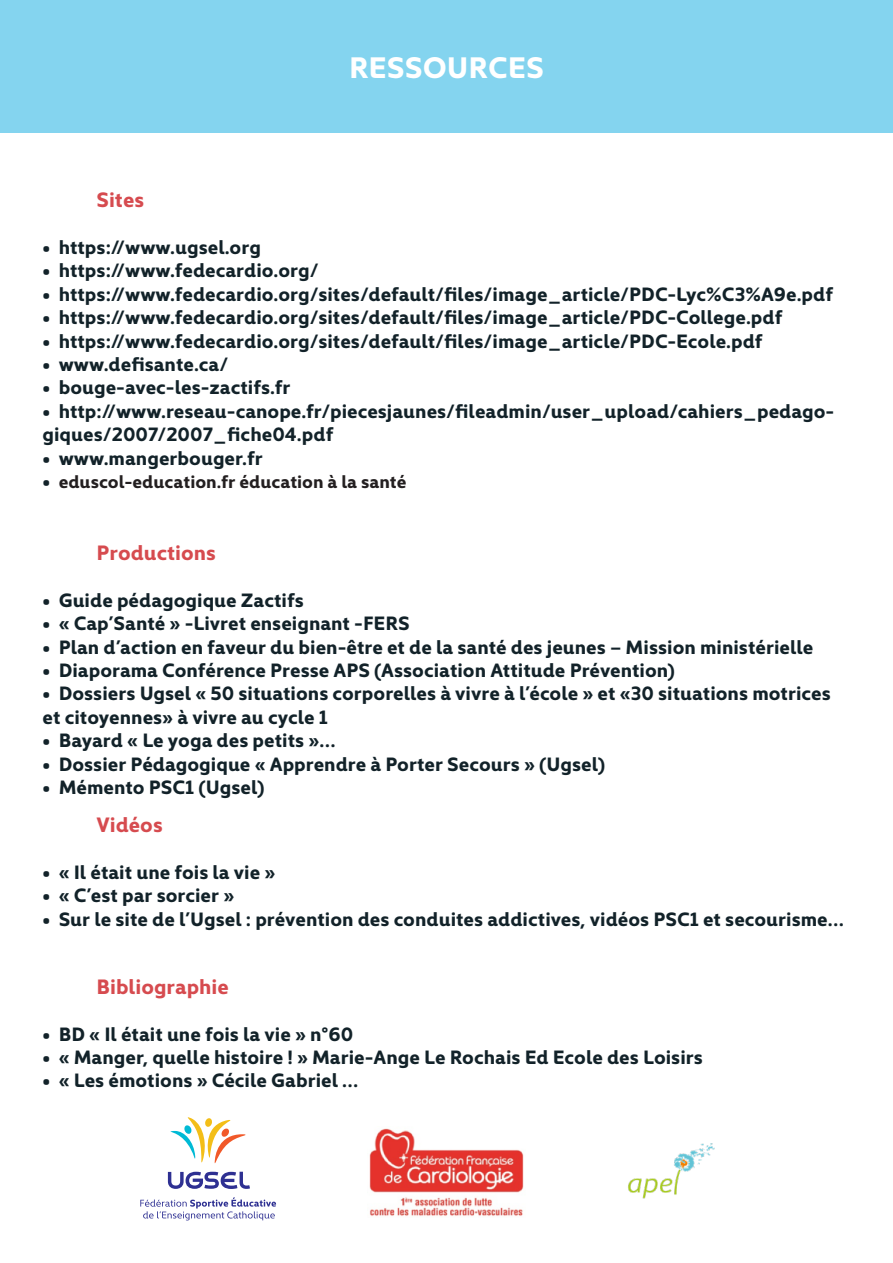
<style>
.page{position:relative;width:893px;height:1263px;background:#fff}
.page>*{position:absolute;margin:0;border:0;box-sizing:border-box;transform-origin:0 0}
.t1{font:700 30px "Kyrial Display Pro";color:#fff}
.t2{font:700 21px "Kyrial Display Pro";color:#d64b4f}
.t3{font:700 19.5px/23.4px "Kyrial Display Pro";color:#122229}
.t4{font:700 18px "Kyrial Display Pro";color:#231f20}
.s1{font-size:19.5px;color:#122229}
</style>
<div class="page">
<div style="left:0;top:0;width:893px;height:133px;background:#84d4ef"></div>
<svg style="left:168px;top:1172px;width:82px;height:17px"></svg>
<svg style="left:170px;top:1117px;width:76px;height:46px"></svg>
<svg style="left:140px;top:1197px;width:136px;height:23px"></svg>
<img style="left:369px;top:1128px;width:155px;height:88px">
<img style="left:628px;top:1143px;width:87px;height:56px">
<p class="t1" style="left:349px;top:46px;width:196px">RESSOURCES</p>
<p class="t2" style="left:97px;top:185px;width:49px">Sites</p>
<p class="t3" style="left:43px;top:234px;width:220px">• https://www.ugsel.org</p>
<p class="t3" style="left:43px;top:258px;width:278px">• https://www.fedecardio.org/</p>
<p class="t3" style="left:43px;top:281px;width:792px">• https://www.fedecardio.org/sites/default/files/image_article/PDC-Lyc%C3%A9e.pdf</p>
<p class="t3" style="left:43px;top:304px;width:741px">• https://www.fedecardio.org/sites/default/files/image_article/PDC-College.pdf</p>
<p class="t3" style="left:43px;top:328px;width:722px">• https://www.fedecardio.org/sites/default/files/image_article/PDC-Ecole.pdf</p>
<p class="t3" style="left:43px;top:351px;width:187px">• www.defisante.ca/</p>
<p class="t3" style="left:43px;top:375px;width:250px">• bouge-avec-les-zactifs.fr</p>
<p class="t3" style="left:43px;top:398px;width:793px">• http://www.reseau-canope.fr/piecesjaunes/fileadmin/user_upload/cahiers_pedago&shy;giques/2007/2007_fiche04.pdf</p>
<p class="t3" style="left:43px;top:445px;width:222px">• www.mangerbouger.fr</p>
<p class="t4" style="left:43px;top:469px;width:365px"><span class="s1">•</span> eduscol-education.fr éducation à la santé</p>
<p class="t2" style="left:97px;top:538px;width:121px">Productions</p>
<p class="t3" style="left:43px;top:587px;width:263px">• Guide pédagogique Zactifs</p>
<p class="t3" style="left:43px;top:610px;width:369px">• « Cap’Santé » -Livret enseignant -FERS</p>
<p class="t3" style="left:43px;top:634px;width:772px">• Plan d’action en faveur du bien-être et de la santé des jeunes – Mission ministérielle</p>
<p class="t3" style="left:43px;top:657px;width:634px">• Diaporama Conférence Presse APS (Association Attitude Prévention)</p>
<p class="t3" style="left:43px;top:681px;width:790px">• Dossiers Ugsel « 50 situations corporelles à vivre à l’école » et «30 situations motrices et citoyennes» à vivre au cycle 1</p>
<p class="t3" style="left:43px;top:727px;width:294px">• Bayard « Le yoga des petits »…</p>
<p class="t3" style="left:43px;top:751px;width:564px">• Dossier Pédagogique « Apprendre à Porter Secours » (Ugsel)</p>
<p class="t3" style="left:43px;top:774px;width:224px">• Mémento PSC1 (Ugsel)</p>
<p class="t2" style="left:97px;top:810px;width:68px">Vidéos</p>
<p class="t3" style="left:43px;top:859px;width:234px">• « Il était une fois la vie »</p>
<p class="t3" style="left:43px;top:883px;width:193px">• « C’est par sorcier »</p>
<p class="t3" style="left:43px;top:906px;width:803px">• Sur le site de l’Ugsel : prévention des conduites addictives, vidéos PSC1 et secourisme…</p>
<p class="t2" style="left:97px;top:971px;width:134px">Bibliographie</p>
<p class="t3" style="left:43px;top:1021px;width:312px">• BD « Il était une fois la vie » n°60</p>
<p class="t3" style="left:43px;top:1044px;width:662px">• « Manger, quelle histoire ! » Marie-Ange Le Rochais Ed Ecole des Loisirs</p>
<p class="t3" style="left:43px;top:1068px;width:317px">• « Les émotions » Cécile Gabriel …</p>
</div>
